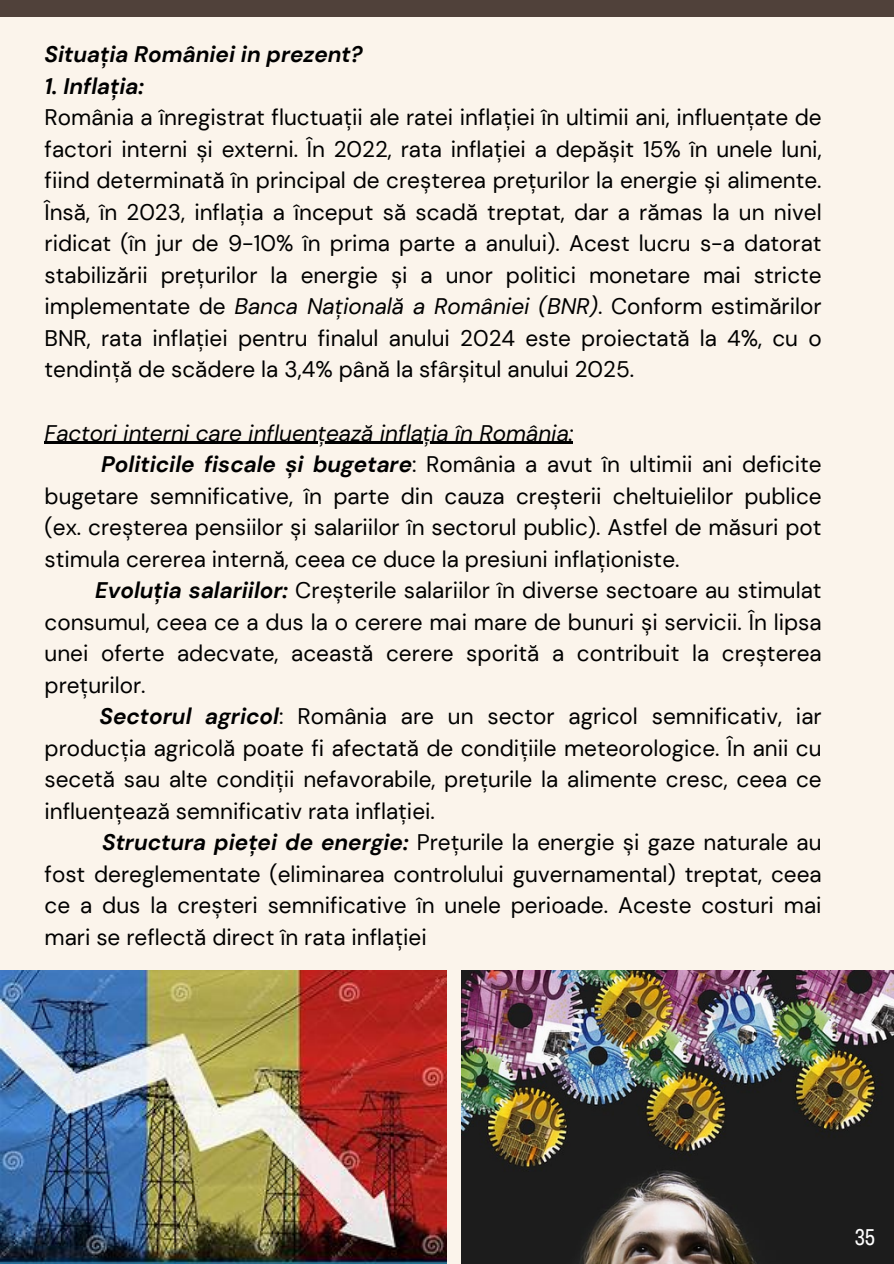
<style>
.page{position:relative;width:894px;height:1264px;background:#fff}
.page>*{position:absolute;margin:0;border:0;box-sizing:border-box;transform-origin:0 0}
.t1{font:22.5px/31.5px "DM Sans";color:#000}
.t2{font:italic 22.5px "DM Sans";color:#000}
.t3{font:italic 700 22.5px "DM Sans";color:#000}
.t4{font:22.5px "Archivo Narrow";color:#fff}
.s1{font-weight:700;font-style:italic}
.s2{font-style:italic}
</style>
<div class="page">
<div style="left:0;top:0;width:893px;height:1263px;background:#fbf4eb"></div>
<hr style="left:44px;top:441px;width:529px;height:3px;background:#000">
<img style="left:0;top:970px;width:447px;height:293px">
<img style="left:461px;top:970px;width:432px;height:293px">
<div style="left:0;top:0;width:893px;height:17px;background:#50413a"></div>
<h1 class="t3" style="left:44px;top:40px;width:319px">Situația României in prezent?</h1>
<h1 class="t1" style="left:44px;top:70px;width:778px"><span class="s1">1. Inflația:<br></span>România a înregistrat fluctuații ale ratei inflației în ultimii ani, influențate de factori interni și externi. În 2022, rata inflației a depășit 15% în unele luni, fiind determinată în principal de creșterea prețurilor la energie și alimente.<br>Însă, în 2023, inflația a început să scadă treptat, dar a rămas la un nivel ridicat (în jur de 9-10% în prima parte a anului). Acest lucru s-a datorat stabilizării prețurilor la energie și a unor politici monetare mai stricte implementate de <span class="s2">Banca Națională a României (BNR)</span>. Conform estimărilor BNR, rata inflației pentru finalul anului 2024 este proiectată la 4%, cu o tendință de scădere la 3,4% până la sfârșitul anului 2025.</h1>
<h1 class="t2" style="left:44px;top:418px;width:530px">Factori interni care influențează inflația în România:</h1>
<h1 class="t1" style="left:101px;top:448px;width:721px"><span class="s1">Politicile fiscale și bugetare</span>: România a avut în ultimii ani deficite</h1>
<h1 class="t1" style="left:44px;top:480px;width:778px">bugetare semnificative, în parte din cauza creșterii cheltuielilor publice</h1>
<h1 class="t1" style="left:44px;top:511px;width:778px">(ex. creșterea pensiilor și salariilor în sectorul public). Astfel de măsuri pot</h1>
<h1 class="t1" style="left:44px;top:543px;width:636px">stimula cererea internă, ceea ce duce la presiuni inflaționiste.</h1>
<h1 class="t1" style="left:95px;top:574px;width:728px"><span class="s1">Evoluția salariilor:</span> Creșterile salariilor în diverse sectoare au stimulat</h1>
<h1 class="t1" style="left:44px;top:606px;width:778px">consumul, ceea ce a dus la o cerere mai mare de bunuri și servicii. În lipsa</h1>
<h1 class="t1" style="left:44px;top:637px;width:778px">unei oferte adecvate, această cerere sporită a contribuit la creșterea</h1>
<h1 class="t1" style="left:44px;top:669px;width:103px">prețurilor.</h1>
<h1 class="t1" style="left:99px;top:700px;width:723px"><span class="s1">Sectorul agricol</span>: România are un sector agricol semnificativ, iar</h1>
<h1 class="t1" style="left:44px;top:732px;width:778px">producția agricolă poate fi afectată de condițiile meteorologice. În anii cu</h1>
<h1 class="t1" style="left:44px;top:763px;width:778px">secetă sau alte condiții nefavorabile, prețurile la alimente cresc, ceea ce</h1>
<h1 class="t1" style="left:44px;top:795px;width:392px">influențează semnificativ rata inflației.</h1>
<h1 class="t1" style="left:102px;top:826px;width:720px"><span class="s1">Structura pieței de energie:</span> Prețurile la energie și gaze naturale au</h1>
<h1 class="t1" style="left:44px;top:858px;width:778px">fost dereglementate (eliminarea controlului guvernamental) treptat, ceea</h1>
<h1 class="t1" style="left:44px;top:889px;width:778px">ce a dus la creșteri semnificative în unele perioade. Aceste costuri mai</h1>
<h1 class="t1" style="left:44px;top:921px;width:383px">mari se reflectă direct în rata inflației</h1>
<p class="t4" style="left:854px;top:1224px;width:22px">35</p>
</div>
